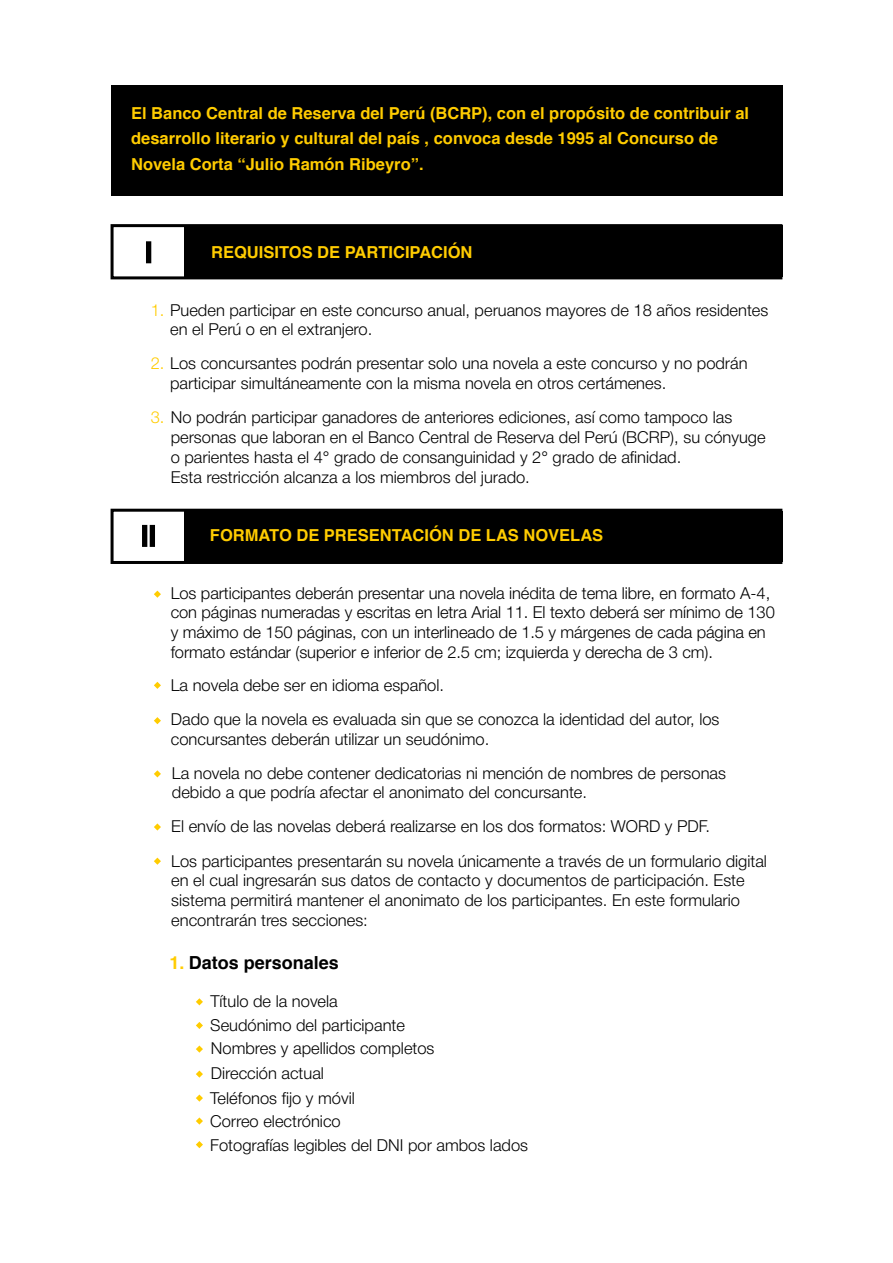
<style>
.page{position:relative;width:893px;height:1263px;background:#fff}
.page>*{position:absolute;margin:0;border:0;box-sizing:border-box;transform-origin:0 0}
.t1{font:700 18px "Helvetica";color:#000}
.t2{font:300 16.5px/19.8px "Helvetica Neue";color:#000}
.t3{font:300 16.5px/19.8px "Helvetica Neue LT Std";letter-spacing:-.005em;color:#000}
.t4{font:700 16.5px/25.5px "Helvetica";color:#fc0}
.s1{font-family:"Helvetica Neue LT Std";color:#fc0}
.s2{color:#fc0}
</style>
<div class="page">
<div style="left:111px;top:509px;width:671px;height:55px;border:3px solid #000"></div>
<div style="left:150px;top:525px;width:5px;height:22px;border:2px solid #000"></div>
<div style="left:184px;top:511px;width:598px;height:51px;background:#000"></div>
<div style="left:142px;top:525px;width:5px;height:22px;border:2px solid #000"></div>
<div style="left:111px;top:224px;width:671px;height:55px;border:3px solid #000"></div>
<div style="left:146px;top:241px;width:5px;height:22px;border:2px solid #000"></div>
<div style="left:184px;top:226px;width:598px;height:51px;background:#000"></div>
<div style="left:111px;top:85px;width:671px;height:111px;background:#000"></div>
<svg style="left:154px;top:591px;width:7px;height:7px"></svg>
<svg style="left:154px;top:682px;width:7px;height:7px"></svg>
<svg style="left:154px;top:717px;width:7px;height:7px"></svg>
<svg style="left:154px;top:770px;width:7px;height:7px"></svg>
<svg style="left:154px;top:823px;width:7px;height:7px"></svg>
<svg style="left:154px;top:858px;width:7px;height:7px"></svg>
<svg style="left:196px;top:998px;width:7px;height:7px"></svg>
<svg style="left:196px;top:1022px;width:7px;height:7px"></svg>
<svg style="left:196px;top:1045px;width:7px;height:8px"></svg>
<svg style="left:196px;top:1070px;width:7px;height:8px"></svg>
<svg style="left:196px;top:1094px;width:7px;height:8px"></svg>
<svg style="left:196px;top:1117px;width:7px;height:7px"></svg>
<svg style="left:196px;top:1141px;width:7px;height:7px"></svg>
<p class="t4" style="left:131px;top:101px;width:620px">El Banco Central de Reserva del Perú (BCRP), con el propósito de contribuir al desarrollo literario y cultural del país , convoca desde 1995 al Concurso de<br>Novela Corta “Julio Ramón Ribeyro”.</p>
<p class="t4" style="left:211px;top:240px;width:263px">REQUISITOS DE PARTICIPACIÓN</p>
<p class="t2" style="left:170px;top:299px;width:600px;text-indent:-19px"><span class="s1">1.</span> Pueden participar en este concurso anual, peruanos mayores de 18 años residentes en el Perú o en el extranjero.</p>
<p class="t2" style="left:170px;top:352px;width:579px;text-indent:-19px"><span class="s1">2.</span> Los concursantes podrán presentar solo una novela a este concurso y no podrán participar simultáneamente con la misma novela en otros certámenes.</p>
<p class="t2" style="left:171px;top:406px;width:596px;text-indent:-20px"><span class="s1">3.</span> No podrán participar ganadores de anteriores ediciones, así como tampoco las personas que laboran en el Banco Central de Reserva del Perú (BCRP), su cónyuge o parientes hasta el 4° grado de consanguinidad y 2° grado de afinidad.<br>Esta restricción alcanza a los miembros del jurado.</p>
<p class="t4" style="left:210px;top:523px;width:395px">FORMATO DE PRESENTACIÓN DE LAS NOVELAS</p>
<p class="t3" style="left:171px;top:582px;width:606px">Los participantes deberán presentar una novela inédita de tema libre, en formato A-4, con páginas numeradas y escritas en letra Arial 11. El texto deberá ser mínimo de 130 y máximo de 150 páginas, con un interlineado de 1.5 y márgenes de cada página en formato estándar (superior e inferior de 2.5 cm; izquierda y derecha de 3 cm).</p>
<p class="t2" style="left:171px;top:666px;width:550px;line-height:34px">La novela debe ser en idioma español.<br>Dado que la novela es evaluada sin que se conozca la identidad del autor, los</p>
<p class="t2" style="left:171px;top:720px;width:557px;line-height:34px">concursantes deberán utilizar un seudónimo.<br>La novela no debe contener dedicatorias ni mención de nombres de personas</p>
<p class="t2" style="left:171px;top:774px;width:597px;line-height:34px">debido a que podría afectar el anonimato del concursante.<br>El envío de las novelas deberá realizarse en los dos formatos: WORD y PDF.<br>Los participantes presentarán su novela únicamente a través de un formulario digital</p>
<p class="t2" style="left:171px;top:869px;width:575px">en el cual ingresarán sus datos de contacto y documentos de participación. Este sistema permitirá mantener el anonimato de los participantes. En este formulario encontrarán tres secciones:</p>
<p class="t1" style="left:170px;top:948px;width:171px"><span class="s2">1.</span> Datos personales</p>
<p class="t2" style="left:210px;top:988px;width:319px;line-height:24px">Título de la novela<br>Seudónimo del participante<br>Nombres y apellidos completos<br>Dirección actual<br>Teléfonos fijo y móvil<br>Correo electrónico<br>Fotografías legibles del DNI por ambos lados</p>
</div>
